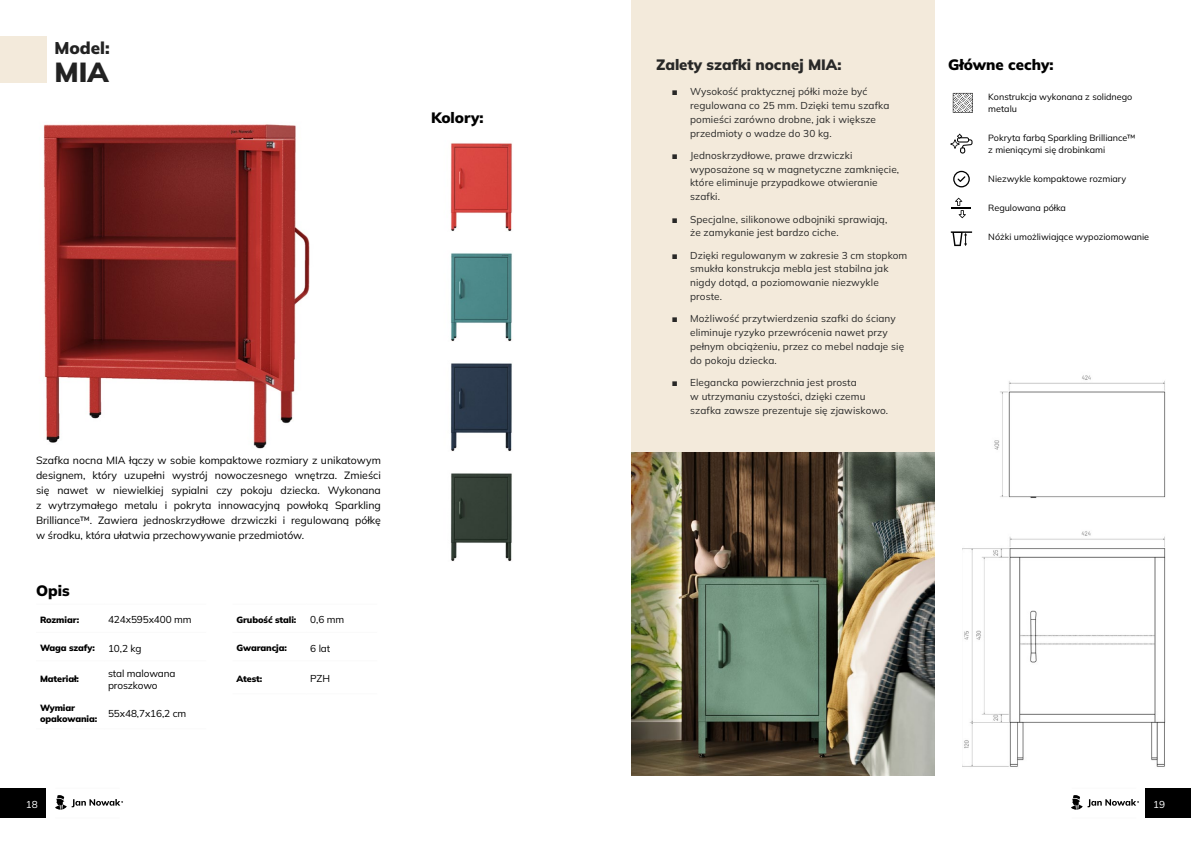
<style>
.page{position:relative;width:1191px;height:842px;background:#fff}
.page>*{position:absolute;margin:0;border:0;box-sizing:border-box;transform-origin:0 0}
.t1{font:900 27.5px "Mulish";color:#222}
.t2{font:900 17px "Mulish";color:#222}
.t3{font:900 15px "Mulish";color:#000}
.t4{font:900 15px "Mulish";color:#282827}
.t5{font:10.5px/15px "Mulish";color:#000;text-align:justify}
.t6{font:10px/13.8px "Mulish";letter-spacing:.01em;color:#282827}
.t7{font:10px/12px "Mulish";letter-spacing:-.01em;color:#000}
.t8{font:10px "Mulish";color:#fff}
.t9{font:9px/12px "Mulish";color:#000}
.t10{font:900 9px/10.8px "Mulish";letter-spacing:-.01em;color:#000}
.s1{font-family:"Arial"}
</style>
<div class="page">
<hr style="left:1071px;top:818px;width:65px;height:1px;background:#fafafa">
<hr style="left:1071px;top:788px;width:65px;height:1px;background:#fafafa">
<div style="left:1145px;top:788px;width:46px;height:30px;background:#000"></div>
<svg style="left:1071px;top:795px;width:68px;height:15px"></svg>
<hr style="left:55px;top:818px;width:65px;height:1px;background:#fafafa">
<hr style="left:55px;top:788px;width:65px;height:1px;background:#fafafa">
<div style="left:0;top:788px;width:46px;height:30px;background:#000"></div>
<svg style="left:55px;top:795px;width:68px;height:15px"></svg>
<div style="left:0;top:36px;width:46px;height:46px;background:#f3eadb"></div>
<hr style="left:36px;top:604px;width:68px;height:1px;background:#fafafa">
<hr style="left:104px;top:604px;width:102px;height:1px;background:#fafafa">
<hr style="left:36px;top:632px;width:68px;height:1px;background:#fafafa">
<hr style="left:104px;top:632px;width:102px;height:1px;background:#fafafa">
<hr style="left:36px;top:660px;width:68px;height:1px;background:#fafafa">
<hr style="left:104px;top:660px;width:102px;height:1px;background:#fafafa">
<hr style="left:36px;top:729px;width:68px;height:1px;background:#fafafa">
<hr style="left:104px;top:729px;width:102px;height:1px;background:#fafafa">
<hr style="left:232px;top:604px;width:74px;height:1px;background:#fafafa">
<hr style="left:306px;top:604px;width:71px;height:1px;background:#fafafa">
<hr style="left:232px;top:632px;width:74px;height:1px;background:#fafafa">
<hr style="left:306px;top:632px;width:71px;height:1px;background:#fafafa">
<hr style="left:232px;top:660px;width:74px;height:1px;background:#fafafa">
<hr style="left:306px;top:660px;width:71px;height:1px;background:#fafafa">
<hr style="left:232px;top:694px;width:74px;height:1px;background:#fafafa">
<hr style="left:306px;top:694px;width:71px;height:1px;background:#fafafa">
<img style="left:450px;top:143px;width:62px;height:88px">
<img style="left:450px;top:473px;width:62px;height:88px">
<img style="left:450px;top:253px;width:62px;height:88px">
<img style="left:450px;top:363px;width:62px;height:88px">
<img style="left:43px;top:124px;width:267px;height:325px">
<img style="left:631px;top:451px;width:303px;height:325px">
<div style="left:631px;top:0;width:303px;height:451px;background:#f3eadb"></div>
<svg style="left:952px;top:93px;width:21px;height:20px"></svg>
<svg style="left:950px;top:134px;width:22px;height:20px"></svg>
<svg style="left:953px;top:171px;width:16px;height:16px"></svg>
<svg style="left:955px;top:198px;width:11px;height:20px"></svg>
<hr style="left:951px;top:207px;width:20px;height:2px;background:#000">
<svg style="left:950px;top:231px;width:22px;height:15px"></svg>
<img style="left:962px;top:375px;width:204px;height:392px">
<h2 class="t2" style="left:54px;top:36px;width:57px">Model:</h2>
<h1 class="t1" style="left:54px;top:53px;width:56px">MIA</h1>
<h3 class="t3" style="left:431px;top:107px;width:54px">Kolory:</h3>
<p class="t5" style="left:36px;top:453px;width:346px">Szafka nocna MIA łączy w sobie kompaktowe rozmiary z unikatowym designem, który uzupełni wystrój nowoczesnego wnętrza. Zmieści się nawet w niewielkiej sypialni czy pokoju dziecka. Wykonana z wytrzymałego metalu i pokryta innowacyjną powłoką Sparkling Brilliance™. Zawiera jednoskrzydłowe drzwiczki i regulowaną półkę w środku, która ułatwia przechowywanie przedmiotów.</p>
<h3 class="t3" style="left:36px;top:580px;width:35px">Opis</h3>
<p class="t10" style="left:40px;top:614px;width:41px">Rozmiar:</p>
<p class="t7" style="left:108px;top:613px;width:85px">424x595x400 mm</p>
<p class="t10" style="left:40px;top:642px;width:56px">Waga szafy:</p>
<p class="t7" style="left:108px;top:642px;width:35px">10,2 kg</p>
<p class="t10" style="left:40px;top:673px;width:40px">Materiał:</p>
<p class="t7" style="left:108px;top:667px;width:69px">stal malowana proszkowo</p>
<p class="t10" style="left:40px;top:702px;width:59px">Wymiar opakowania:</p>
<p class="t7" style="left:108px;top:707px;width:80px">55x48,7x16,2 cm</p>
<p class="t8" style="left:26px;top:798px;width:13px">18</p>
<p class="t10" style="left:236px;top:614px;width:61px">Grubość stali:</p>
<p class="t7" style="left:310px;top:613px;width:35px">0,6 mm</p>
<p class="t10" style="left:236px;top:642px;width:52px">Gwarancja:</p>
<p class="t7" style="left:310px;top:642px;width:22px">6 lat</p>
<p class="t10" style="left:236px;top:673px;width:27px">Atest:</p>
<p class="t7" style="left:310px;top:672px;width:21px">PZH</p>
<h3 class="t4" style="left:656px;top:54px;width:187px">Zalety szafki nocnej MIA:</h3>
<p class="t6" style="left:690px;top:84px;width:201px;text-indent:-18px"><span class="s1">■</span> Wysokość praktycznej półki może być regulowana co 25 mm. Dzięki temu szafka pomieści zarówno drobne, jak i większe przedmioty o wadze do 30 kg.</p>
<p class="t6" style="left:690px;top:148px;width:210px;text-indent:-18px"><span class="s1">■</span> Jednoskrzydłowe, prawe drzwiczki wyposażone są w magnetyczne zamknięcie, które eliminuje przypadkowe otwieranie szafki.</p>
<p class="t6" style="left:690px;top:212px;width:199px;text-indent:-18px"><span class="s1">■</span> Specjalne, silikonowe odbojniki sprawiają, że zamykanie jest bardzo ciche.</p>
<p class="t6" style="left:690px;top:248px;width:219px;text-indent:-18px"><span class="s1">■</span> Dzięki regulowanym w zakresie 3 cm stopkom smukła konstrukcja mebla jest stabilna jak nigdy dotąd, a poziomowanie niezwykle proste.</p>
<p class="t6" style="left:690px;top:312px;width:215px;text-indent:-18px"><span class="s1">■</span> Możliwość przytwierdzenia szafki do ściany eliminuje ryzyko przewrócenia nawet przy pełnym obciążeniu, przez co mebel nadaje się do pokoju dziecka.</p>
<p class="t6" style="left:690px;top:375px;width:199px;text-indent:-18px"><span class="s1">■</span> Elegancka powierzchnia jest prosta<br>w utrzymaniu czystości, dzięki czemu szafka zawsze prezentuje się zjawiskowo.</p>
<h3 class="t3" style="left:948px;top:54px;width:107px">Główne cechy:</h3>
<p class="t9" style="left:988px;top:90px;width:146px">Konstrukcja wykonana z solidnego metalu</p>
<p class="t9" style="left:988px;top:131px;width:149px">Pokryta farbą Sparkling Brilliance™ z mieniącymi się drobinkami</p>
<p class="t9" style="left:988px;top:172px;width:139px">Niezwykle kompaktowe rozmiary</p>
<p class="t9" style="left:988px;top:201px;width:79px">Regulowana półka</p>
<p class="t9" style="left:988px;top:230px;width:162px">Nóżki umożliwiające wypoziomowanie</p>
<p class="t8" style="left:1153px;top:798px;width:13px">19</p>
</div>
